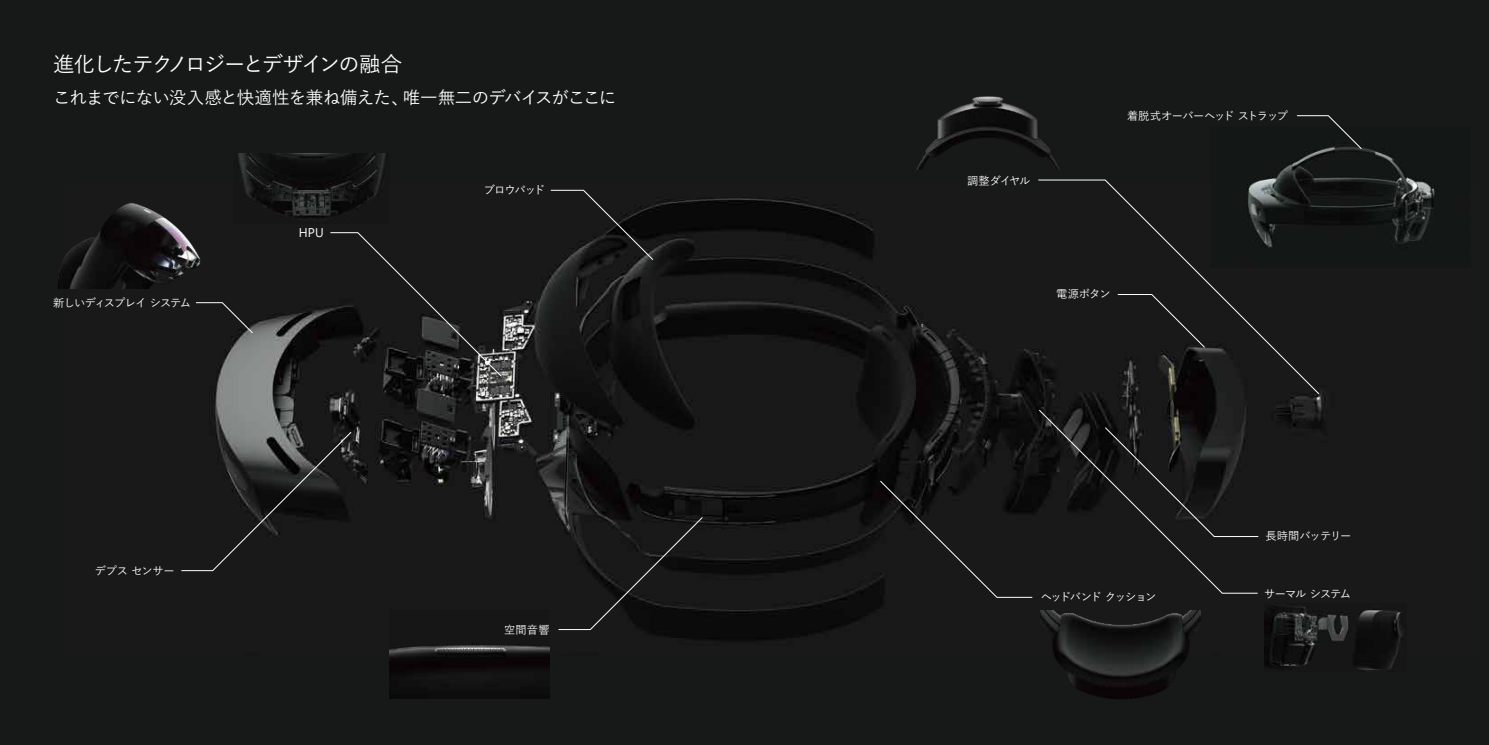
<style>
.page{position:relative;width:1489px;height:745px;background:#fff}
.page>*{position:absolute;margin:0;border:0;box-sizing:border-box;transform-origin:0 0}
.t1{font:500 21.25px "Yu Go";letter-spacing:-.095em;color:#fff}
.t2{font:500 17.5px "Yu Go";letter-spacing:-.045em;color:#fff}
.t3{font:12.62px "Segoe Pro";color:#fff}
.t4{font:500 11.25px "Yu Go";letter-spacing:-.08em;color:#fff}
.t5{font:500 11.25px "Yu Go";letter-spacing:-.055em;color:#fff}
.t6{font:500 11.25px "Yu Go";letter-spacing:-.115em;color:#fff}
.t7{font:500 11.25px "Yu Go";letter-spacing:-.105em;color:#fff}
.t8{font:500 11.25px "Yu Go";letter-spacing:-.02em;color:#fff}
</style>
<div class="page">
<div style="left:0;top:0;width:1488px;height:744px;background:#171918"></div>
<img style="left:66px;top:189px;width:1261px;height:465px">
<img style="left:390px;top:609px;width:159px;height:88px">
<svg style="left:879px;top:480px;width:153px;height:117px"></svg>
<svg style="left:558px;top:516px;width:145px;height:113px"></svg>
<svg style="left:181px;top:431px;width:171px;height:139px"></svg>
<svg style="left:195px;top:302px;width:58px;height:31px"></svg>
<svg style="left:1038px;top:409px;width:220px;height:184px"></svg>
<svg style="left:550px;top:190px;width:103px;height:70px"></svg>
<svg style="left:330px;top:232px;width:172px;height:144px"></svg>
<img style="left:1255px;top:147px;width:180px;height:120px">
<svg style="left:1037px;top:179px;width:282px;height:215px"></svg>
<svg style="left:1296px;top:115px;width:65px;height:34px"></svg>
<img style="left:1040px;top:610px;width:159px;height:89px">
<img style="left:917px;top:96px;width:142px;height:73px">
<img style="left:233px;top:153px;width:156px;height:70px">
<img style="left:1264px;top:603px;width:138px;height:67px">
<img style="left:58px;top:199px;width:151px;height:89px">
<h1 class="t1" style="left:53px;top:44px;width:350px">進化したテクノロジーとデザインの融合</h1>
<h2 class="t2" style="left:53px;top:82px;width:564px">これまでにない没入感と快適性を兼ね備えた、唯一無二のデバイスがここに</h2>
<p class="t4" style="left:53px;top:292px;width:139px">新しいディスプレイシステム</p>
<p class="t8" style="left:95px;top:560px;width:82px">デプスセンサー</p>
<p class="t3" style="left:299px;top:224px;width:27px">HPU</p>
<p class="t4" style="left:483px;top:180px;width:63px">ブロウパッド</p>
<p class="t4" style="left:504px;top:619px;width:47px">空間音響</p>
<p class="t4" style="left:967px;top:170px;width:65px">調整ダイヤル</p>
<p class="t5" style="left:1126px;top:106px;width:163px">着脱式オーバーヘッドストラップ</p>
<p class="t4" style="left:1056px;top:284px;width:56px">電源ボタン</p>
<p class="t6" style="left:1040px;top:586px;width:117px">ヘッドバンドクッション</p>
<p class="t4" style="left:1265px;top:525px;width:88px">長時間バッテリー</p>
<p class="t7" style="left:1263px;top:583px;width:88px">サーマルシステム</p>
</div>
